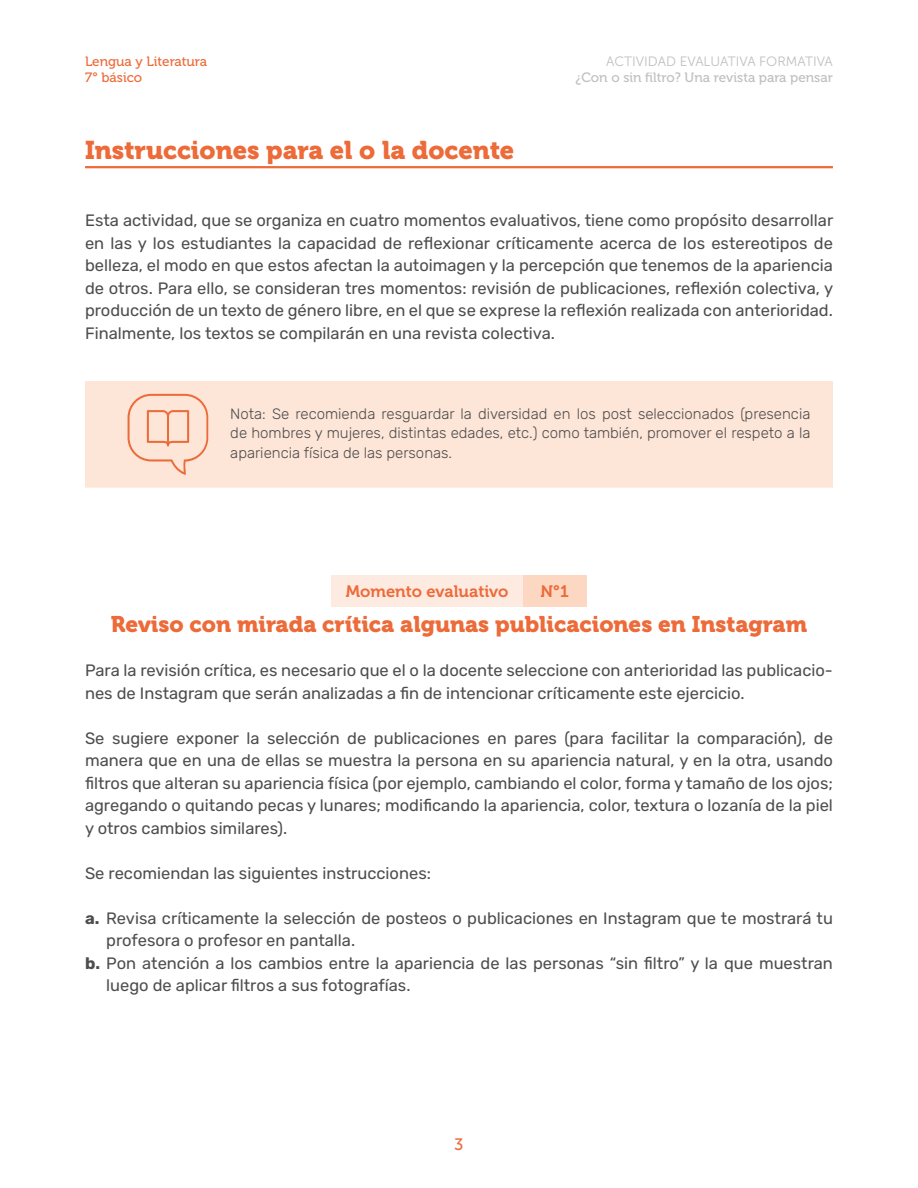
<style>
.page{position:relative;width:918px;height:1188px;background:#fff}
.page>*{position:absolute;margin:0;border:0;box-sizing:border-box;transform-origin:0 0}
.t1{font:25.5px "Museo 900";color:#ed6a39}
.t2{font:22.5px "Museo 900";color:#ed6a39}
.t3{font:16.5px/22.5px "Rubik";color:#4d4d4e;text-align:justify}
.t4{font:16.5px "Museo 700";color:#ed6a39}
.t5{font:16.5px "Museo Sans 500";color:#ed6a39}
.t6{font:300 15px/19.5px "Rubik";color:#4d4d4e;text-align:justify}
.t7{font:13.5px "Museo 500";color:#c1bebf}
.t8{font:13.5px "Museo Sans 300";color:#c1bebf}
.t9{font:13.5px/16.2px "Museo 500";color:#ed6a39}
.s1{font-weight:700}
</style>
<div class="page">
<hr style="left:85px;top:166px;width:748px;height:2px;background:#ed6a39">
<div style="left:85px;top:381px;width:748px;height:107px;background:#fde5d7"></div>
<svg style="left:128px;top:394px;width:80px;height:81px;background:#fad4c1"></svg>
<div style="left:331px;top:575px;width:192px;height:32px;background:#fdebe1"></div>
<div style="left:523px;top:575px;width:64px;height:32px;background:#fcd7c2"></div>
<p class="t9" style="left:85px;top:53px;width:124px">Lengua y Literatura<br>7° básico</p>
<p class="t8" style="left:606px;top:54px;width:228px">ACTIVIDAD EVALUATIVA FORMATIVA</p>
<p class="t7" style="left:575px;top:70px;width:259px">¿Con o sin filtro? Una revista para pensar</p>
<h1 class="t1" style="left:85px;top:135px;width:431px">Instrucciones para el o la docente</h1>
<p class="t3" style="left:85px;top:210px;width:750px">Esta actividad, que se organiza en cuatro momentos evaluativos, tiene como propósito desarrollar en las y los estudiantes la capacidad de reflexionar críticamente acerca de los estereotipos de belleza, el modo en que estos afectan la autoimagen y la percepción que tenemos de la apariencia de otros. Para ello, se consideran tres momentos: revisión de publicaciones, reflexión colectiva, y producción de un texto de género libre, en el que se exprese la reflexión realizada con anterioridad.<br>Finalmente, los textos se compilarán en una revista colectiva.</p>
<p class="t6" style="left:230px;top:404px;width:582px">Nota: Se recomienda resguardar la diversidad en los post seleccionados (presencia de hombres y mujeres, distintas edades, etc.) como también, promover el respeto a la apariencia física de las personas.</p>
<p class="t4" style="left:346px;top:582px;width:164px">Momento evaluativo</p>
<p class="t4" style="left:541px;top:582px;width:30px">N°1</p>
<h2 class="t2" style="left:111px;top:612px;width:698px">Reviso con mirada crítica algunas publicaciones en Instagram</h2>
<p class="t3" style="left:85px;top:660px;width:749px">Para la revisión crítica, es necesario que el o la docente seleccione con anterioridad las publicacio&shy;nes de Instagram que serán analizadas a fin de intencionar críticamente este ejercicio.</p>
<p class="t3" style="left:85px;top:727px;width:750px">Se sugiere exponer la selección de publicaciones en pares (para facilitar la comparación), de manera que en una de ellas se muestra la persona en su apariencia natural, y en la otra, usando filtros que alteran su apariencia física (por ejemplo, cambiando el color, forma y tamaño de los ojos; agregando o quitando pecas y lunares; modificando la apariencia, color, textura o lozanía de la piel y otros cambios similares).</p>
<p class="t3" style="left:85px;top:862px;width:347px">Se recomiendan las siguientes instrucciones:</p>
<p class="t3" style="left:85px;top:907px;width:749px"><span class="s1">a.</span> Revisa críticamente la selección de posteos o publicaciones en Instagram que te mostrará tu</p>
<p class="t3" style="left:106px;top:930px;width:250px">profesora o profesor en pantalla.</p>
<p class="t3" style="left:85px;top:952px;width:749px"><span class="s1">b.</span> Pon atención a los cambios entre la apariencia de las personas “sin filtro” y la que muestran</p>
<p class="t3" style="left:106px;top:975px;width:306px">luego de aplicar filtros a sus fotografías.</p>
<p class="t5" style="left:454px;top:1135px;width:11px">3</p>
</div>
